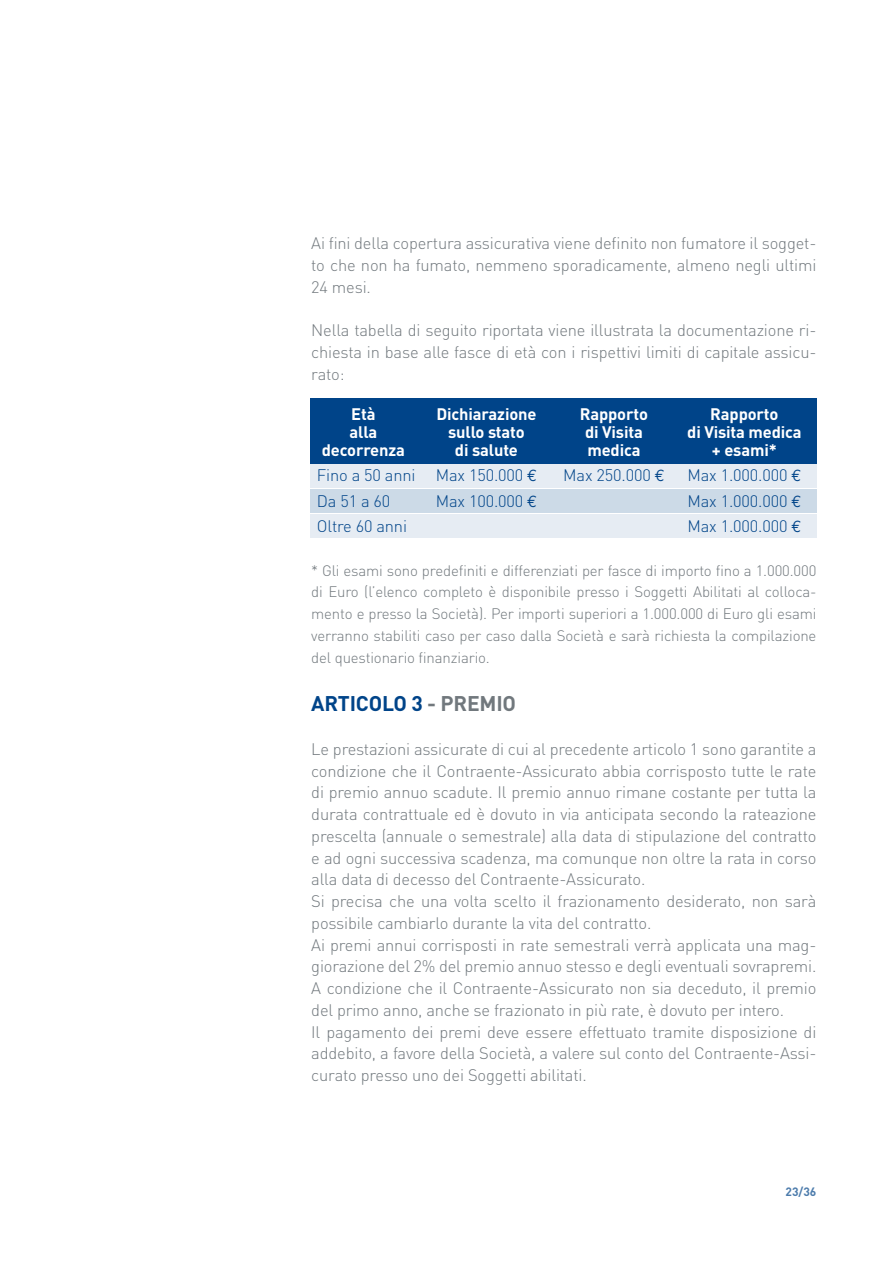
<style>
.page{position:relative;width:893px;height:1263px;background:#fff}
.page>*{position:absolute;margin:0;border:0;box-sizing:border-box;transform-origin:0 0}
.t1{font:700 21px "DIN";color:#004489}
.t2{font:700 21px "DIN";color:#71787d}
.t3{font:300 16.5px/21.8px "DIN";letter-spacing:-.01em;color:#71787d;text-align:justify}
.t4{font:300 16.5px "DIN";letter-spacing:-.01em;color:#004489}
.t5{font:700 16.5px "DIN";letter-spacing:-.01em;color:#fff}
.t6{font:300 15px/21.8px "DIN";letter-spacing:-.01em;color:#71787d;text-align:justify}
.t7{font:700 12px "DIN";color:#4d7cac}
.s1{font-family:"Euro Mono Std";font-weight:400}
.s2{color:#004489}
</style>
<div class="page">
<div style="left:311px;top:514px;width:506px;height:24px;background:#e6ecf3"></div>
<div style="left:311px;top:489px;width:506px;height:23px;background:#ccdae7"></div>
<div style="left:311px;top:464px;width:506px;height:24px;background:#e6ecf3"></div>
<div style="left:311px;top:398px;width:506px;height:66px;background:#004489"></div>
<p class="t3" style="left:311px;top:232px;width:507px">Ai fini della copertura assicurativa viene definito non fumatore il sogget&shy;to che non ha fumato, nemmeno sporadicamente, almeno negli ultimi 24 mesi.</p>
<p class="t3" style="left:311px;top:319px;width:507px">Nella tabella di seguito riportata viene illustrata la documentazione ri&shy;chiesta in base alle fasce di età con i rispettivi limiti di capitale assicu&shy;rato:</p>
<p class="t5" style="left:351px;top:403px;width:26px">Età</p>
<p class="t5" style="left:436px;top:403px;width:102px">Dichiarazione</p>
<p class="t5" style="left:580px;top:403px;width:70px">Rapporto</p>
<p class="t5" style="left:710px;top:403px;width:70px">Rapporto</p>
<p class="t5" style="left:349px;top:421px;width:29px">alla</p>
<p class="t5" style="left:448px;top:421px;width:78px">sullo stato</p>
<p class="t5" style="left:585px;top:421px;width:59px">di Visita</p>
<p class="t5" style="left:687px;top:421px;width:116px">di Visita medica</p>
<p class="t5" style="left:322px;top:439px;width:85px">decorrenza</p>
<p class="t5" style="left:455px;top:439px;width:64px">di salute</p>
<p class="t5" style="left:587px;top:439px;width:55px">medica</p>
<p class="t5" style="left:712px;top:439px;width:66px">+ esami*</p>
<p class="t4" style="left:317px;top:465px;width:222px">Fino a 50 anni Max 150.000 <span class="s1">€</span></p>
<p class="t4" style="left:563px;top:465px;width:103px">Max 250.000 <span class="s1">€</span></p>
<p class="t4" style="left:687px;top:465px;width:115px">Max 1.000.000 <span class="s1">€</span></p>
<p class="t4" style="left:317px;top:490px;width:75px">Da 51 a 60</p>
<p class="t4" style="left:436px;top:490px;width:103px">Max 100.000 <span class="s1">€</span></p>
<p class="t4" style="left:687px;top:490px;width:115px">Max 1.000.000 <span class="s1">€</span></p>
<p class="t4" style="left:317px;top:516px;width:92px">Oltre 60 anni</p>
<p class="t4" style="left:687px;top:516px;width:115px">Max 1.000.000 <span class="s1">€</span></p>
<p class="t6" style="left:311px;top:559px;width:507px">* Gli esami sono predefiniti e differenziati per fasce di importo fino a 1.000.000 di Euro (l’elenco completo è disponibile presso i Soggetti Abilitati al colloca&shy;mento e presso la Società). Per importi superiori a 1.000.000 di Euro gli esami verranno stabiliti caso per caso dalla Società e sarà richiesta la compilazione del questionario finanziario.</p>
<p class="t1" style="left:311px;top:690px;width:26px">Articolo</p>
<p class="t2" style="left:411px;top:690px;width:56px"><span class="s2">3</span> - Premio</p>
<p class="t3" style="left:311px;top:738px;width:507px;text-align:left">Le prestazioni assicurate di cui al precedente articolo 1 sono garantite a condizione che il Contraente-Assicurato abbia corrisposto tutte le rate di premio annuo scadute. Il premio annuo rimane costante per tutta la durata contrattuale ed è dovuto in via anticipata secondo la rateazione prescelta (annuale o semestrale) alla data di stipulazione del contratto e ad ogni successiva scadenza, ma comunque non oltre la rata in corso alla data di decesso del Contraente-Assicurato.<br>Si precisa che una volta scelto il frazionamento desiderato, non sarà possibile cambiarlo durante la vita del contratto.<br>Ai premi annui corrisposti in rate semestrali verrà applicata una mag&shy;giorazione del 2% del premio annuo stesso e degli eventuali sovrapremi.<br>A condizione che il Contraente-Assicurato non sia deceduto, il premio del primo anno, anche se frazionato in più rate, è dovuto per intero.<br>Il pagamento dei premi deve essere effettuato tramite disposizione di addebito, a favore della Società, a valere sul conto del Contraente-Assi&shy;curato presso uno dei Soggetti abilitati.</p>
<p class="t7" style="left:785px;top:1184px;width:32px">23/36</p>
</div>
